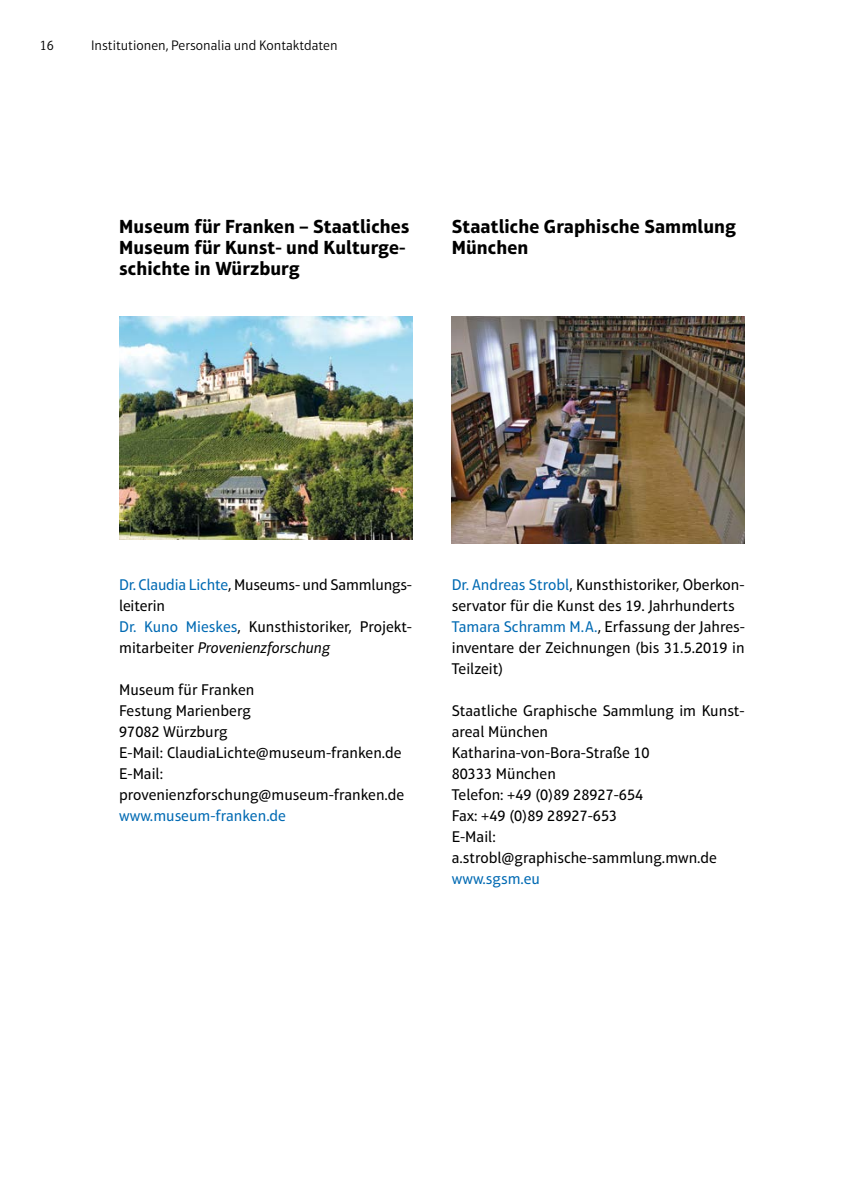
<style>
.page{position:relative;width:844px;height:1191px;background:#fff}
.page>*{position:absolute;margin:0;border:0;box-sizing:border-box;transform-origin:0 0}
.t1{font:700 19.25px/21px "Aptifer Sans LT Pro";letter-spacing:.005em;color:#000}
.t2{font:15.75px/21px "Aptifer Sans LT Pro";color:#000}
.t3{font:15.75px "Aptifer Sans LT Pro";color:#006ab3}
.t4{font:300 14px "Aptifer Sans LT Pro";color:#000}
.s1{color:#006ab3}
.s2{font-style:italic}
</style>
<div class="page">
<img style="left:451px;top:316px;width:293px;height:227px">
<img style="left:119px;top:316px;width:293px;height:223px">
<p class="t4" style="left:40px;top:38px;width:16px">16</p>
<p class="t4" style="left:91px;top:38px;width:248px">Institutionen, Personalia und Kontaktdaten</p>
<p class="t1" style="left:119px;top:216px;width:292px">Museum für Franken – Staatliches<br>Museum für Kunst- und Kulturge&shy;schichte in Würzburg</p>
<p class="t1" style="left:451px;top:216px;width:286px">Staatliche Graphische Sammlung<br>München</p>
<p class="t2" style="left:119px;top:574px;width:294px"><span class="s1">Dr. Claudia Lichte</span>, Museums- und Sammlungs&shy;leiterin<br><span class="s1">Dr. Kuno Mieskes</span>, Kunsthistoriker, Projekt&shy;mitarbeiter <span class="s2">Provenienzforschung</span></p>
<p class="t2" style="left:119px;top:679px;width:286px">Museum für Franken<br>Festung Marienberg<br>97082 Würzburg<br>E-Mail: ClaudiaLichte@museum-franken.de<br>E-Mail: provenienzforschung@museum-franken.de</p>
<p class="t3" style="left:119px;top:806px;width:168px">www.museum-franken.de</p>
<p class="t2" style="left:451px;top:574px;width:294px"><span class="s1">Dr. Andreas Strobl</span>, Kunsthistoriker, Oberkon&shy;servator für die Kunst des 19. Jahrhunderts <span class="s1">Tamara Schramm M.A.</span>, Erfassung der Jahres&shy;inventare der Zeichnungen (bis 31.5.2019 in Teilzeit)</p>
<p class="t2" style="left:451px;top:700px;width:294px">Staatliche Graphische Sammlung im Kunst&shy;areal München<br>Katharina-von-Bora-Straße 10<br>80333 München<br>Telefon: +49 (0)89 28927-654<br>Fax: +49 (0)89 28927-653<br>E-Mail: a.strobl@graphische-sammlung.mwn.de</p>
<p class="t3" style="left:451px;top:869px;width:90px">www.sgsm.eu</p>
</div>
